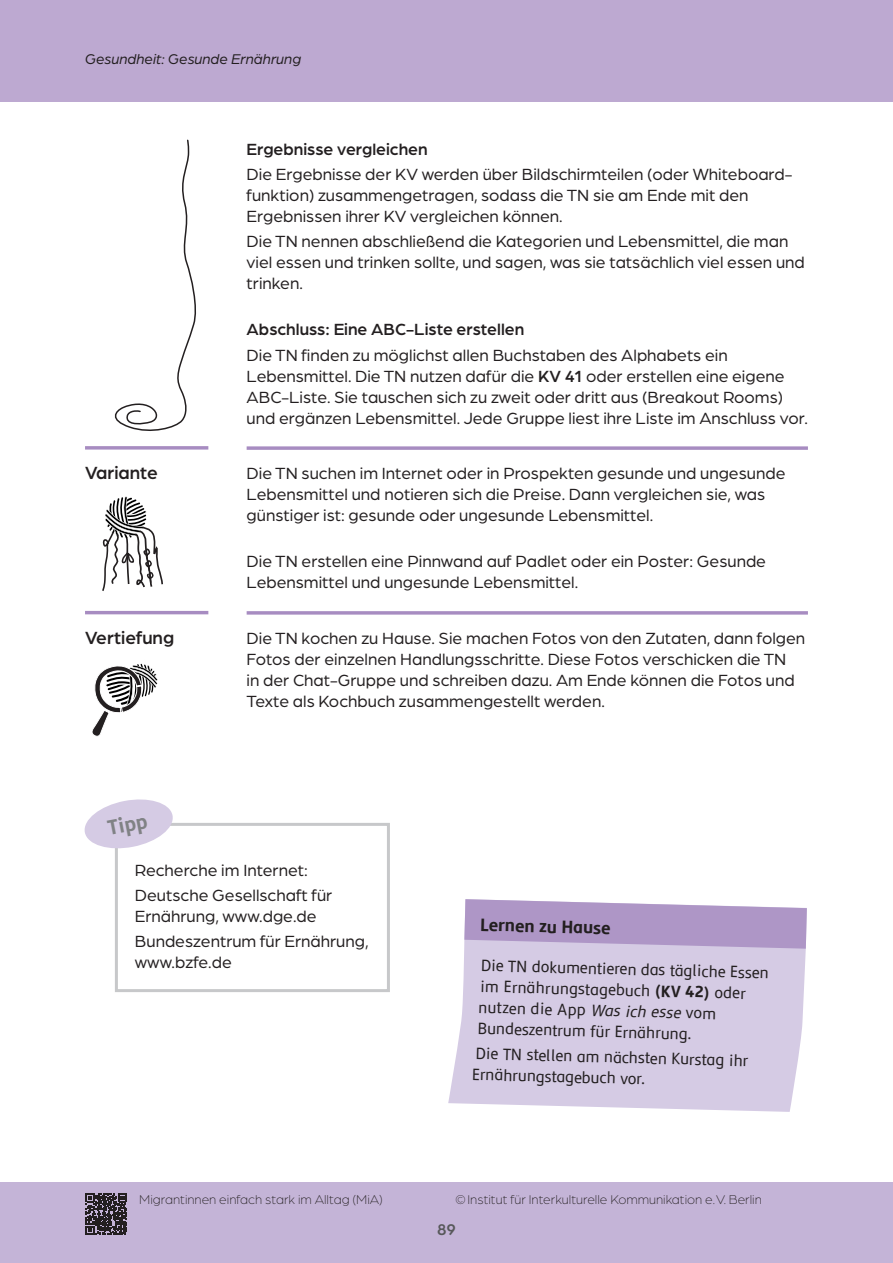
<style>
.page{position:relative;width:893px;height:1263px;background:#fff}
.page>*{position:absolute;margin:0;border:0;box-sizing:border-box;transform-origin:0 0}
.SV_Variante_als_Kate{font:700 21px "Semikolon Plus";color:#808285}
.SV_Kategorien_medium{font:500 18.75px "Arboria";color:#231f20}
.Lernen_zu_Hause_Ü5{font:700 18px "Semikolon Plus";color:#231f20}
.SV_Fließtext_11_5_14{font:17.25px/21px "Arboria";color:#231f20}
.SV_Fließtext_11_5_14-2{font:500 17.25px "Arboria";color:#231f20}
.Lernen_zu_Hause_Flie{font:16.5px/20.9px "Semikolon Plus";color:#231f20}
.t1{font:500 16.5px "Arboria";color:#57585a}
.Themenfeld_Kopfzeile{font:italic 15px "Arboria";color:#231f20}
.t2{font:300 13.5px "Arboria";color:#231f20}
.s1{font-weight:500}
.s2{font-weight:700}
.s3{font-style:italic}
</style>
<div class="page">
<div style="left:0;top:0;width:893px;height:102px;background:#bda9d1"></div>
<div style="left:0;top:1182px;width:893px;height:81px;background:#c4b4d7"></div>
<svg style="left:86px;top:1193px;width:41px;height:41px"></svg>
<svg style="left:114px;top:139px;width:82px;height:292px"></svg>
<svg style="left:85px;top:446px;width:123px;height:4px"></svg>
<hr style="left:85px;top:611px;width:123px;height:3px;background:#a78cc1">
<svg style="left:102px;top:496px;width:61px;height:95px"></svg>
<svg style="left:92px;top:663px;width:66px;height:74px"></svg>
<svg style="left:247px;top:446px;width:561px;height:4px"></svg>
<svg style="left:247px;top:611px;width:561px;height:4px"></svg>
<svg style="left:448px;top:949px;width:358px;height:163px;fill:#d5cbe4"></svg>
<svg style="left:464px;top:899px;width:343px;height:50px"></svg>
<div style="left:115px;top:823px;width:275px;height:169px;border:3px solid #c7c8ca"></div>
<svg style="left:84px;top:799px;width:91px;height:52px"></svg>
<p class="Themenfeld_Kopfzeile" style="left:85px;top:49px;width:218px">Gesundheit: Gesunde Ernährung</p>
<p class="SV_Kategorien_medium" style="left:85px;top:460px;width:74px">Variante</p>
<p class="SV_Kategorien_medium" style="left:85px;top:625px;width:91px">Vertiefung</p>
<p class="SV_Variante_als_Kate" style="left:106px;top:816px;width:41px;rotate:-11deg">Tipp</p>
<p class="SV_Fließtext_11_5_14-2" style="left:247px;top:137px;width:183px">Ergebnisse vergleichen</p>
<p class="SV_Fließtext_11_5_14" style="left:247px;top:163px;width:546px">Die Ergebnisse der KV werden über Bildschirmteilen (oder Whiteboard&shy;funktion) zusammengetragen, sodass die TN sie am Ende mit den<br>Ergebnissen ihrer KV vergleichen können.</p>
<p class="SV_Fließtext_11_5_14" style="left:247px;top:230px;width:560px">Die TN nennen abschließend die Kategorien und Lebensmittel, die man viel essen und trinken sollte, und sagen, was sie tatsächlich viel essen und trinken.</p>
<p class="SV_Fließtext_11_5_14-2" style="left:247px;top:318px;width:279px">Abschluss: Eine ABC-Liste erstellen</p>
<p class="SV_Fließtext_11_5_14" style="left:247px;top:344px;width:563px">Die TN finden zu möglichst allen Buchstaben des Alphabets ein Lebensmittel. Die TN nutzen dafür die <span class="s1">KV 41</span> oder erstellen eine eigene ABC-Liste. Sie tauschen sich zu zweit oder dritt aus (Breakout Rooms) und ergänzen Lebensmittel. Jede Gruppe liest ihre Liste im Anschluss vor.</p>
<p class="SV_Fließtext_11_5_14" style="left:247px;top:462px;width:540px">Die TN suchen im Internet oder in Prospekten gesunde und ungesunde<br>Lebensmittel und notieren sich die Preise. Dann vergleichen sie, was günstiger ist: gesunde oder ungesunde Lebensmittel.</p>
<p class="SV_Fließtext_11_5_14" style="left:247px;top:550px;width:521px">Die TN erstellen eine Pinnwand auf Padlet oder ein Poster: Gesunde<br>Lebensmittel und ungesunde Lebensmittel.</p>
<p class="SV_Fließtext_11_5_14" style="left:247px;top:627px;width:560px">Die TN kochen zu Hause. Sie machen Fotos von den Zutaten, dann folgen Fotos der einzelnen Handlungsschritte. Diese Fotos verschicken die TN<br>in der Chat-Gruppe und schreiben dazu. Am Ende können die Fotos und Texte als Kochbuch zusammengestellt werden.</p>
<p class="SV_Fließtext_11_5_14" style="left:135px;top:858px;width:174px">Recherche im Internet:</p>
<p class="SV_Fließtext_11_5_14" style="left:135px;top:884px;width:199px">Deutsche Gesellschaft für<br>Ernährung, www.dge.de</p>
<p class="SV_Fließtext_11_5_14" style="left:135px;top:930px;width:235px">Bundeszentrum für Ernährung, www.bzfe.de</p>
<p class="Lernen_zu_Hause_Ü5" style="left:480px;top:915px;width:132px;rotate:1deg">Lernen zu Hause</p>
<p class="Lernen_zu_Hause_Flie" style="left:479px;top:956px;width:292px;rotate:1deg">Die TN dokumentieren das tägliche Essen im Ernährungstagebuch <span class="s2">(KV 42)</span> oder nutzen die App <span class="s3">Was ich esse</span> vom Bundeszentrum für Ernährung.</p>
<p class="Lernen_zu_Hause_Flie" style="left:472px;top:1045px;width:278px;line-height:20.4px;rotate:1deg">Die TN stellen am nächsten Kurstag ihr<br>Ernährungstagebuch vor.</p>
<p class="t2" style="left:139px;top:1191px;width:245px">Migrantinnen einfach stark im Alltag (MiA)</p>
<p class="t2" style="left:456px;top:1191px;width:308px">©Institut für Interkulturelle Kommunikation e.V. Berlin</p>
<p class="t1" style="left:437px;top:1219px;width:20px">89</p>
</div>
